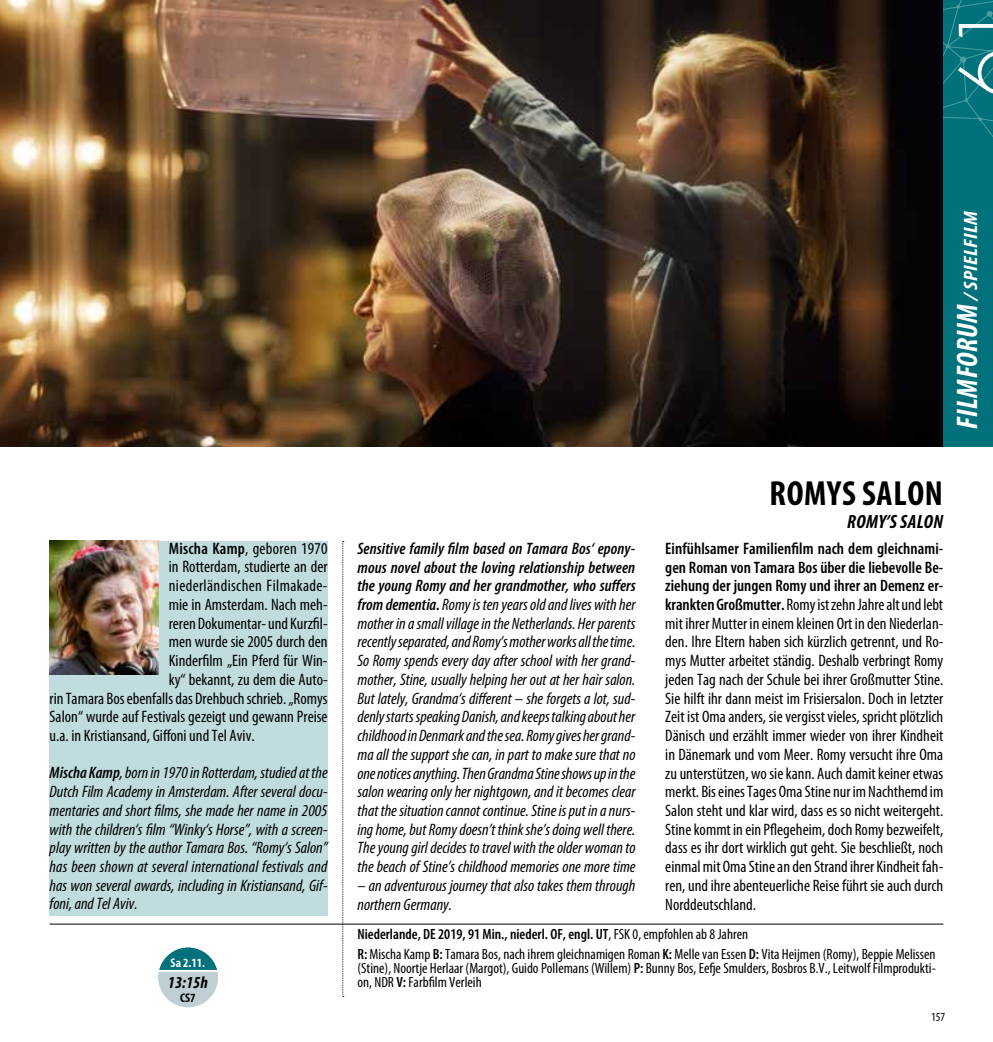
<style>
.page{position:relative;width:993px;height:1042px;background:#fff}
.page>*{position:absolute;margin:0;border:0;box-sizing:border-box;transform-origin:0 0}
.t1{font:700 condensed 35px "Myriad Pro";letter-spacing:.02em;color:#000}
.t2{font:italic 700 condensed 19.43px "Myriad Pro";color:#fff;scale:1.13 1}
.t3{font:italic 700 condensed 19.25px "Myriad Pro";letter-spacing:.02em;color:#000}
.t4{font:italic 700 condensed 16.8px "Myriad Pro";color:#000}
.t5{font:italic condensed 16.62px/18.7px "Myriad Pro";color:#000;text-align:justify}
.t6{font:condensed 16.62px/18.7px "Myriad Pro";color:#000;text-align:justify}
.t7{font:condensed 16.62px "Myriad Pro";letter-spacing:.02em;color:#000}
.t8{font:condensed 14.88px/19.8px "Myriad Pro";color:#000}
.t9{font:700 condensed 12.6px "Myriad Pro";color:#fff}
.t10{font:700 condensed 12.6px "Myriad Pro";color:#000}
.t11{font:condensed 12.25px "Myriad Pro";color:#000}
.s1{font-weight:600}
.s2{font-size:29.75px}
</style>
<div class="page">
<hr style="left:50px;top:924px;width:893px;height:1px;background:#000">
<div style="left:50px;top:541px;width:277px;height:374px;background:#c0dcde"></div>
<svg style="left:342px;top:541px;width:2px;height:456px"></svg>
<img style="left:50px;top:541px;width:109px;height:134px">
<svg style="left:158px;top:947px;width:60px;height:60px"></svg>
<img style="left:0;top:0;width:943px;height:446px">
<div style="left:943px;top:0;width:49px;height:446px;background:#01727b"></div>
<svg style="left:943px;top:0;width:49px;height:136px"></svg>
<p class="t6" style="left:169px;top:539px;width:160px"><span class="s1">Mischa Kamp</span>, geboren 1970</p>
<p class="t6" style="left:169px;top:557px;width:160px">in Rotterdam, studierte an der</p>
<p class="t7" style="left:169px;top:575px;width:160px">niederländischen Filmakade-</p>
<p class="t6" style="left:169px;top:595px;width:160px">mie in Amsterdam. Nach meh-</p>
<p class="t6" style="left:169px;top:613px;width:160px">reren Dokumentar- und Kurzfil-</p>
<p class="t6" style="left:169px;top:632px;width:160px">men wurde sie 2005 durch den</p>
<p class="t6" style="left:169px;top:651px;width:160px">Kinderfilm „Ein Pferd für Win-</p>
<p class="t6" style="left:169px;top:670px;width:160px">ky“ bekannt, zu dem die Auto-</p>
<p class="t6" style="left:50px;top:688px;width:279px">rin Tamara Bos ebenfalls das Drehbuch schrieb. „Romys</p>
<p class="t6" style="left:50px;top:707px;width:279px">Salon“ wurde auf Festivals gezeigt und gewann Preise</p>
<p class="t6" style="left:50px;top:726px;width:206px">u.a. in Kristiansand, Giffoni und Tel Aviv.</p>
<p class="t5" style="left:50px;top:763px;width:279px"><span class="s1">Mischa Kamp</span>, born in 1970 in Rotterdam, studied at the Dutch Film Academy in Amsterdam. After several docu&shy;mentaries and short films, she made her name in 2005 with the children‘s film “Winky‘s Horse”, with a screen&shy;play written by the author Tamara Bos. “Romy‘s Salon” has been shown at several international festivals and has won several awards, including in Kristiansand, Gif&shy;foni, and Tel Aviv.</p>
<p class="t9" style="left:170px;top:955px;width:36px">Sa 2.11.</p>
<p class="t4" style="left:168px;top:971px;width:42px">13:15h</p>
<p class="t10" style="left:180px;top:990px;width:17px">CS7</p>
<p class="t9" style="left:176px;top:955px;width:14px">o 4</p>
<p class="t4" style="left:175px;top:971px;width:9px">7</p>
<p class="t10" style="left:190px;top:990px;width:7px">2</p>
<p class="t2" style="left:958px;top:429px;width:194px;rotate:-90deg"><span class="s2">FILMFORUM</span> /SPIELFILM</p>
<p class="t5" style="left:357px;top:539px;width:280px"><span class="s1">Sensitive family film based on Tamara Bos‘ epony&shy;mous novel about the loving relationship between the young Romy and her grandmother, who suffers from dementia.</span> Romy is ten years old and lives with her mother in a small village in the Netherlands. Her parents recently separated, and Romy‘s mother works all the time.<br>So Romy spends every day after school with her grand&shy;mother, Stine, usually helping her out at her hair salon.<br>But lately, Grandma‘s different – she forgets a lot, sud&shy;denly starts speaking Danish, and keeps talking about her childhood in Denmark and the sea. Romy gives her grand&shy;ma all the support she can, in part to make sure that no one notices anything. Then Grandma Stine shows up in the salon wearing only her nightgown, and it becomes clear that the situation cannot continue. Stine is put in a nurs&shy;ing home, but Romy doesn’t think she’s doing well there.<br>The young girl decides to travel with the older woman to the beach of Stine’s childhood memories one more time</p>
<p class="t5" style="left:357px;top:876px;width:279px">– an adventurous journey that also takes them through northern Germany.</p>
<h1 class="t1" style="left:769px;top:472px;width:175px">ROMYS SALON</h1>
<p class="t3" style="left:846px;top:510px;width:97px">ROMY’S SALON</p>
<p class="t6" style="left:665px;top:539px;width:279px"><span class="s1">Einfühlsamer Familienfilm nach dem gleichnami&shy;gen Roman von Tamara Bos über die liebevolle Be&shy;ziehung der jungen Romy und ihrer an Demenz er&shy;krankten Großmutter.</span> Romy ist zehn Jahre alt und lebt mit ihrer Mutter in einem kleinen Ort in den Niederlan&shy;den. Ihre Eltern haben sich kürzlich getrennt, und Ro&shy;mys Mutter arbeitet ständig. Deshalb verbringt Romy jeden Tag nach der Schule bei ihrer Großmutter Stine.<br>Sie hilft ihr dann meist im Frisiersalon. Doch in letzter Zeit ist Oma anders, sie vergisst vieles, spricht plötzlich Dänisch und erzählt immer wieder von ihrer Kindheit in Dänemark und vom Meer. Romy versucht ihre Oma zu unterstützen, wo sie kann. Auch damit keiner etwas merkt. Bis eines Tages Oma Stine nur im Nachthemd im Salon steht und klar wird, dass es so nicht weitergeht.<br>Stine kommt in ein Pflegeheim, doch Romy bezweifelt, dass es ihr dort wirklich gut geht. Sie beschließt, noch einmal mit Oma Stine an den Strand ihrer Kindheit fah&shy;ren, und ihre abenteuerliche Reise führt sie auch durch Norddeutschland.</p>
<p class="t8" style="left:357px;top:924px;width:579px"><span class="s1">Niederlande, DE 2019, 91 Min., niederl. OF, engl. UT</span>, FSK 0, empfohlen ab 8 Jahren<br><span class="s1">R:</span> Mischa Kamp <span class="s1">B:</span> Tamara Bos, nach ihrem gleichnamigen Roman <span class="s1">K:</span> Melle van Essen <span class="s1">D:</span> Vita Heijmen (Romy), Beppie Melissen</p>
<p class="t8" style="left:357px;top:961px;width:579px;line-height:14px">(Stine), Noortje Herlaar (Margot), Guido Pollemans (Willem) <span class="s1">P:</span> Bunny Bos, Eefje Smulders, Bosbros B.V., Leitwolf Filmprodukti&shy;on, NDR <span class="s1">V:</span> Farbfilm Verleih</p>
<p class="t11" style="left:930px;top:1010px;width:16px">157</p>
</div>
